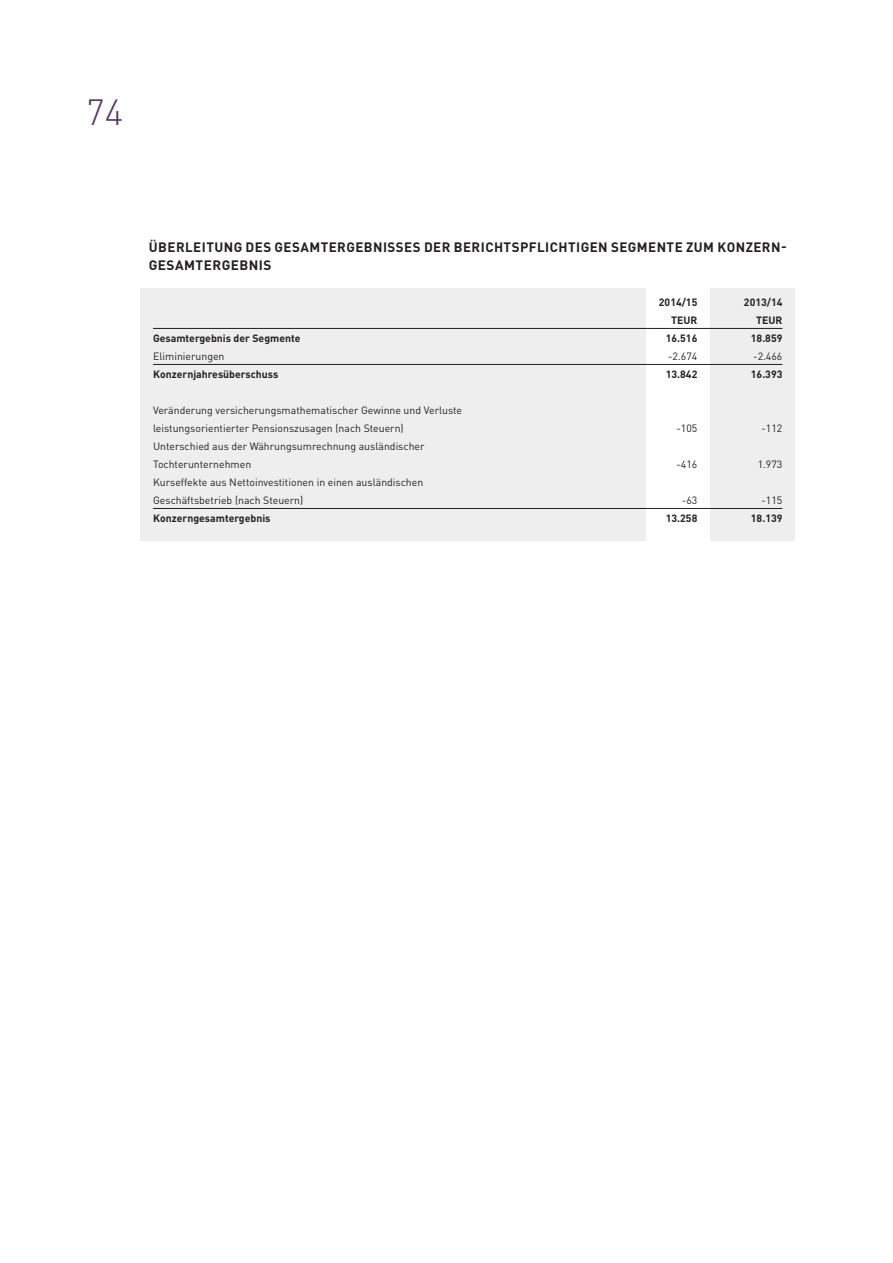
<style>
.page{position:relative;width:893px;height:1263px;background:#fff}
.page>*{position:absolute;margin:0;border:0;box-sizing:border-box;transform-origin:0 0}
.t1{font:300 36px "DIN Pro";color:#553263}
.t2{font:700 13.5px/18px "DIN Pro";letter-spacing:.035em;color:#231f20}
.t3{font:10.5px/18px "DIN Pro";color:#231f20}
.t4{font:700 10.5px "DIN Pro";color:#231f20}
</style>
<div class="page">
<div style="left:140px;top:288px;width:655px;height:252px;background:#eeeeef"></div>
<div style="left:646px;top:288px;width:64px;height:252px;background:#fff"></div>
<hr style="left:153px;top:328px;width:629px;height:1px;background:#231f20">
<hr style="left:153px;top:364px;width:629px;height:1px;background:#231f20">
<hr style="left:153px;top:508px;width:629px;height:1px;background:#231f20">
<h1 class="t1" style="left:86px;top:88px;width:39px">74</h1>
<p class="t2" style="left:149px;top:238px;width:639px">ÜBERLEITUNG DES GESAMTERGEBNISSES DER BERICHTSPFLICHTIGEN SEGMENTE ZUM KONZERN-<br>GESAMTERGEBNIS</p>
<p class="t4" style="left:659px;top:295px;width:40px">2014/15</p>
<p class="t4" style="left:744px;top:295px;width:40px">2013/14</p>
<p class="t4" style="left:671px;top:313px;width:28px">TEUR</p>
<p class="t4" style="left:756px;top:313px;width:28px">TEUR</p>
<p class="t4" style="left:153px;top:331px;width:149px">Gesamtergebnis der Segmente</p>
<p class="t4" style="left:666px;top:331px;width:33px">16.516</p>
<p class="t4" style="left:751px;top:331px;width:33px">18.859</p>
<p class="t3" style="left:153px;top:347px;width:73px">Eliminierungen</p>
<p class="t3" style="left:668px;top:347px;width:60px">-2.674 -</p>
<p class="t3" style="left:758px;top:347px;width:26px">2.466</p>
<p class="t4" style="left:153px;top:367px;width:127px">Konzernjahresüberschuss</p>
<p class="t4" style="left:666px;top:367px;width:33px">13.842</p>
<p class="t4" style="left:751px;top:367px;width:33px">16.393</p>
<p class="t3" style="left:153px;top:401px;width:311px">Veränderung versicherungsmathematischer Gewinne und Verluste leistungsorientierter Pensionszusagen (nach Steuern)</p>
<p class="t3" style="left:676px;top:419px;width:22px">-105</p>
<p class="t3" style="left:761px;top:419px;width:22px">-112</p>
<p class="t3" style="left:153px;top:437px;width:273px">Unterschied aus der Währungsumrechnung ausländischer<br>Tochterunternehmen</p>
<p class="t3" style="left:153px;top:473px;width:272px">Kurseffekte aus Nettoinvestitionen in einen ausländischen<br>Geschäftsbetrieb (nach Steuern)</p>
<p class="t3" style="left:676px;top:455px;width:22px">-416</p>
<p class="t3" style="left:758px;top:455px;width:26px">1.973</p>
<p class="t3" style="left:682px;top:491px;width:17px">-63</p>
<p class="t3" style="left:761px;top:491px;width:22px">-115</p>
<p class="t4" style="left:153px;top:511px;width:119px">Konzerngesamtergebnis</p>
<p class="t4" style="left:666px;top:511px;width:33px">13.258</p>
<p class="t4" style="left:751px;top:511px;width:33px">18.139</p>
</div>
